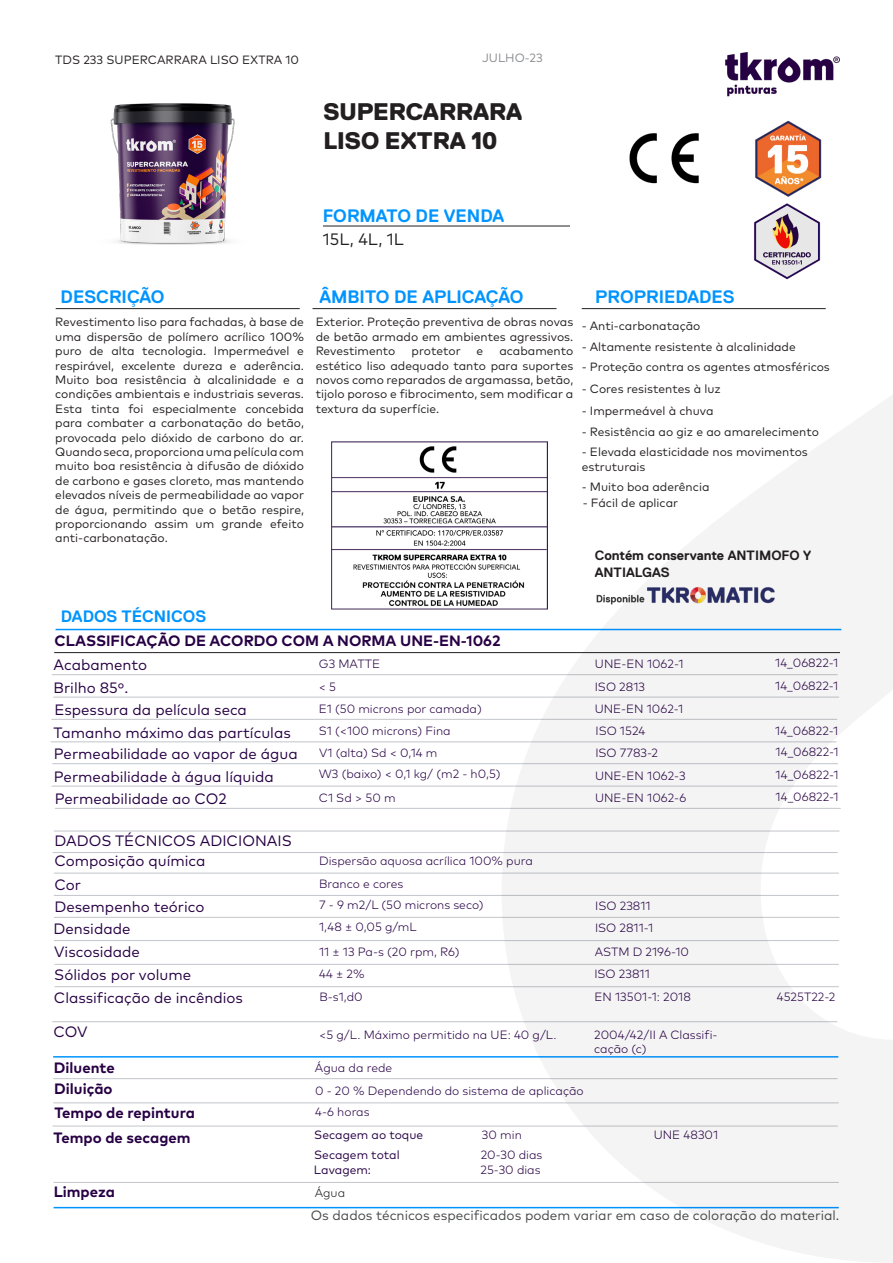
<style>
.page{position:relative;width:893px;height:1263px;background:#fff}
.page>*{position:absolute;margin:0;border:0;box-sizing:border-box;transform-origin:0 0}
.t1{font:800 24px/28.8px "Replica Pro";color:#231f20}
.t2{font:700 18px "Replica";color:#0094ff}
.t3{font:700 16.5px "Replica";color:#0094ff}
.t4{font:16.5px "Mark Pro";color:#231f20}
.t5{font:15px/23.1px "Mark Pro";color:#270044}
.t6{font:700 15px/23.4px "Mark Pro";color:#270044}
.t7{font:13.5px "Mark Pro";color:#46484a}
.t8{font:700 13.5px/16.2px "Replica Pro";color:#231f20}
.t9{font:12px/14.4px "Mark Pro";color:#231f20;text-align:justify}
.t10{font:300 12px/22.8px "Mark Pro";color:#270044}
.t11{font:12px/19.8px "Mark Pro";color:#270044}
.t12{font:12px "Mark Pro";color:#8b8d90}
.t13{font:300 12px "Mark Pro";color:#231f20}
</style>
<div class="page">
<img style="left:110px;top:103px;width:125px;height:142px">
<img style="left:629px;top:133px;width:70px;height:51px">
<img style="left:754px;top:203px;width:67px;height:76px">
<hr style="left:323px;top:226px;width:247px;height:1px;background:#231f20">
<hr style="left:56px;top:308px;width:244px;height:1px;background:#231f20">
<hr style="left:56px;top:629px;width:785px;height:1px;background:#0094ff">
<hr style="left:54px;top:652px;width:786px;height:1px;background:#231f20">
<hr style="left:52px;top:674px;width:786px;height:1px;background:#c2c5ca">
<hr style="left:53px;top:697px;width:786px;height:1px;background:#c2c5ca">
<hr style="left:51px;top:719px;width:786px;height:1px;background:#c2c5ca">
<hr style="left:55px;top:986px;width:784px;height:1px;background:#c2c5ca">
<hr style="left:54px;top:873px;width:785px;height:1px;background:#c2c5ca">
<hr style="left:54px;top:895px;width:785px;height:1px;background:#c2c5ca">
<hr style="left:54px;top:917px;width:785px;height:1px;background:#c2c5ca">
<hr style="left:54px;top:940px;width:785px;height:1px;background:#c2c5ca">
<hr style="left:53px;top:1056px;width:785px;height:1px;background:#0094ff">
<hr style="left:54px;top:831px;width:785px;height:1px;background:#c2c5ca">
<hr style="left:52px;top:1021px;width:785px;height:1px;background:#c2c5ca">
<hr style="left:53px;top:1078px;width:784px;height:1px;background:#c2c5ca">
<hr style="left:53px;top:1102px;width:786px;height:1px;background:#c2c5ca">
<hr style="left:52px;top:1126px;width:786px;height:1px;background:#c2c5ca">
<hr style="left:54px;top:1182px;width:785px;height:1px;background:#c2c5ca">
<img style="left:755px;top:120px;width:67px;height:77px">
<hr style="left:54px;top:1207px;width:785px;height:1px;background:#0094ff">
<hr style="left:51px;top:741px;width:786px;height:1px;background:#c2c5ca">
<hr style="left:52px;top:763px;width:786px;height:1px;background:#c2c5ca">
<hr style="left:52px;top:786px;width:785px;height:1px;background:#c2c5ca">
<hr style="left:55px;top:808px;width:786px;height:1px;background:#c2c5ca">
<img style="left:331px;top:441px;width:171px;height:168px">
<hr style="left:582px;top:308px;width:244px;height:1px;background:#231f20">
<hr style="left:312px;top:308px;width:244px;height:1px;background:#231f20">
<hr style="left:53px;top:852px;width:785px;height:1px;background:#c2c5ca">
<hr style="left:54px;top:964px;width:785px;height:1px;background:#c2c5ca">
<img style="left:725px;top:52px;width:115px;height:45px">
<svg style="left:502px;top:395px;width:391px;height:867px;fill:#f4f4f4"></svg>
<p class="t9" style="left:55px;top:51px;width:245px">TDS 233 SUPERCARRARA LISO EXTRA 10</p>
<p class="t12" style="left:482px;top:49px;width:62px">JULHO-23</p>
<h1 class="t1" style="left:323px;top:98px;width:200px">SUPERCARRARA<br>LISO EXTRA 10</h1>
<h2 class="t2" style="left:323px;top:205px;width:183px">FORMATO DE VENDA</h2>
<h3 class="t4" style="left:323px;top:226px;width:82px">15L, 4L, 1L</h3>
<h2 class="t2" style="left:61px;top:287px;width:106px">DESCRIÇÃO</h2>
<h2 class="t2" style="left:319px;top:287px;width:205px">ÂMBITO DE APLICAÇÃO</h2>
<p class="t9" style="left:55px;top:314px;width:250px">Revestimento liso para fachadas, à base de uma dispersão de polímero acrílico 100% puro de alta tecnologia. Impermeável e respirável, excelente dureza e aderência.<br>Muito boa resistência à alcalinidade e a condições ambientais e industriais severas.<br>Esta tinta foi especialmente concebida para combater a carbonatação do betão, provocada pelo dióxido de carbono do ar.<br>Quando seca, proporciona uma película com muito boa resistência à difusão de dióxido de carbono e gases cloreto, mas mantendo elevados níveis de permeabilidade ao vapor de água, permitindo que o betão respire, proporcionando assim um grande efeito anti-carbonatação.</p>
<p class="t9" style="left:316px;top:314px;width:259px">Exterior. Proteção preventiva de obras novas de betão armado em ambientes agressivos.<br>Revestimento</p>
<p class="t9" style="left:316px;top:343px;width:259px;text-indent:184px">acabamento estético liso adequado tanto para suportes novos como reparados de argamassa, betão, tijolo poroso e fibrocimento, sem modificar a textura da superfície.</p>
<p class="t9" style="left:412px;top:343px;width:51px">protetor</p>
<p class="t9" style="left:477px;top:343px;width:8px">e</p>
<h2 class="t2" style="left:595px;top:287px;width:141px">PROPRIEDADES</h2>
<p class="t9" style="left:582px;top:318px;width:120px">- Anti-carbonatação</p>
<p class="t9" style="left:582px;top:338px;width:216px">- Altamente resistente à alcalinidade</p>
<p class="t9" style="left:582px;top:359px;width:250px">- Proteção contra os agentes atmosféricos</p>
<p class="t9" style="left:582px;top:380px;width:141px">- Cores resistentes à luz</p>
<p class="t9" style="left:582px;top:402px;width:133px">- Impermeável à chuva</p>
<p class="t9" style="left:582px;top:424px;width:239px">- Resistência ao giz e ao amarelecimento</p>
<p class="t9" style="left:582px;top:444px;width:228px">- Elevada elasticidade nos movimentos estruturais</p>
<p class="t9" style="left:582px;top:478px;width:129px">- Muito boa aderência</p>
<p class="t9" style="left:583px;top:494px;width:97px">- Fácil de aplicar</p>
<p class="t8" style="left:595px;top:548px;width:218px">Contém conservante ANTIMOFO Y<br>ANTIALGAS</p>
<h3 class="t3" style="left:61px;top:607px;width:147px">DADOS TÉCNICOS</h3>
<p class="t6" style="left:55px;top:628px;width:447px">CLASSIFICAÇÃO DE ACORDO COM A NORMA UNE-EN-1062</p>
<p class="t5" style="left:54px;top:652px;width:95px">Acabamento<br>Brilho 85º.</p>
<p class="t10" style="left:319px;top:651px;width:63px">G3 MATTE &lt; 5</p>
<p class="t10" style="left:775px;top:650px;width:65px">14_06822-1<br>14_06822-1</p>
<p class="t10" style="left:595px;top:651px;width:90px">UNE-EN 1062-1<br>ISO 2813</p>
<p class="t5" style="left:54px;top:697px;width:194px">Espessura da película seca</p>
<p class="t10" style="left:319px;top:696px;width:165px">E1 (50 microns por camada)</p>
<p class="t10" style="left:595px;top:696px;width:90px">UNE-EN 1062-1</p>
<p class="t5" style="left:54px;top:720px;width:239px">Tamanho máximo das partículas</p>
<p class="t10" style="left:319px;top:719px;width:134px">S1 (&lt;100 microns) Fina</p>
<p class="t10" style="left:595px;top:719px;width:52px">ISO 1524</p>
<p class="t10" style="left:775px;top:718px;width:65px">14_06822-1</p>
<p class="t5" style="left:54px;top:741px;width:245px">Permeabilidade ao vapor de água<br>Permeabilidade à água líquida</p>
<p class="t10" style="left:319px;top:741px;width:184px;line-height:21px">V1 (alta) Sd &lt; 0,14 m<br>W3 (baixo) &lt; 0,1 kg/ (m2 - h0,5)</p>
<p class="t10" style="left:776px;top:739px;width:65px">14_06822-1<br>14_06822-1</p>
<p class="t10" style="left:595px;top:740px;width:92px">ISO 7783-2<br>UNE-EN 1062-3</p>
<p class="t5" style="left:55px;top:786px;width:174px">Permeabilidade ao CO2</p>
<p class="t10" style="left:319px;top:785px;width:78px">C1 Sd &gt; 50 m</p>
<p class="t10" style="left:595px;top:785px;width:93px">UNE-EN 1062-6</p>
<p class="t10" style="left:776px;top:784px;width:65px">14_06822-1</p>
<p class="t5" style="left:54px;top:828px;width:239px">DADOS TÉCNICOS ADICIONAIS</p>
<p class="t5" style="left:54px;top:847px;width:153px;line-height:24.3px">Composição química<br>Cor</p>
<p class="t10" style="left:319px;top:848px;width:215px">Dispersão aquosa acrílica 100% pura</p>
<p class="t5" style="left:54px;top:894px;width:151px">Desempenho teórico</p>
<p class="t10" style="left:319px;top:871px;width:86px">Branco e cores</p>
<p class="t10" style="left:319px;top:892px;width:166px">7 - 9 m2/L (50 microns seco)</p>
<p class="t10" style="left:595px;top:894px;width:57px">ISO 23811</p>
<p class="t5" style="left:53px;top:916px;width:78px">Densidade</p>
<p class="t5" style="left:54px;top:939px;width:87px">Viscosidade</p>
<p class="t10" style="left:319px;top:915px;width:99px">1,48 ± 0,05 g/mL</p>
<p class="t10" style="left:595px;top:915px;width:60px">ISO 2811-1</p>
<p class="t10" style="left:319px;top:939px;width:142px">11 ± 13 Pa-s (20 rpm, R6)</p>
<p class="t10" style="left:595px;top:939px;width:96px">ASTM D 2196-10</p>
<p class="t5" style="left:54px;top:961px;width:138px">Sólidos por volume</p>
<p class="t10" style="left:319px;top:961px;width:47px">44 ± 2%</p>
<p class="t10" style="left:594px;top:961px;width:57px">ISO 23811</p>
<p class="t5" style="left:54px;top:985px;width:191px">Classificação de incêndios</p>
<p class="t5" style="left:54px;top:1019px;width:36px">COV</p>
<p class="t10" style="left:320px;top:984px;width:45px">B-s1,d0</p>
<p class="t10" style="left:594px;top:984px;width:98px">EN 13501-1: 2018</p>
<p class="t10" style="left:777px;top:984px;width:60px">4525T22-2</p>
<p class="t10" style="left:319px;top:1022px;width:239px">&lt;5 g/L. Máximo permitido na UE: 40 g/L.</p>
<p class="t10" style="left:594px;top:1026px;width:125px;line-height:14.4px">2004/42/II A Classifi&shy;cação (c)</p>
<p class="t6" style="left:54px;top:1054px;width:62px">Diluente</p>
<p class="t10" style="left:315px;top:1055px;width:79px">Água da rede</p>
<p class="t6" style="left:54px;top:1076px;width:142px">Diluição<br>Tempo de repintura</p>
<p class="t10" style="left:315px;top:1079px;width:270px;line-height:21.3px">0 - 20 % Dependendo do sistema de aplicação<br>4-6 horas</p>
<p class="t6" style="left:53px;top:1125px;width:139px">Tempo de secagem</p>
<p class="t11" style="left:314px;top:1124px;width:111px">Secagem ao toque<br>Secagem total</p>
<p class="t11" style="left:314px;top:1159px;width:59px">Lavagem:</p>
<p class="t10" style="left:482px;top:1123px;width:41px">30 min</p>
<p class="t10" style="left:654px;top:1122px;width:66px">UNE 48301</p>
<p class="t10" style="left:480px;top:1146px;width:63px;line-height:15px">20-30 dias<br>25-30 dias</p>
<p class="t7" style="left:311px;top:1205px;width:530px">Os dados técnicos especificados podem variar em caso de coloração do material.</p>
<p class="t6" style="left:54px;top:1178px;width:63px">Limpeza</p>
<p class="t13" style="left:315px;top:1183px;width:32px">Água</p>
</div>
